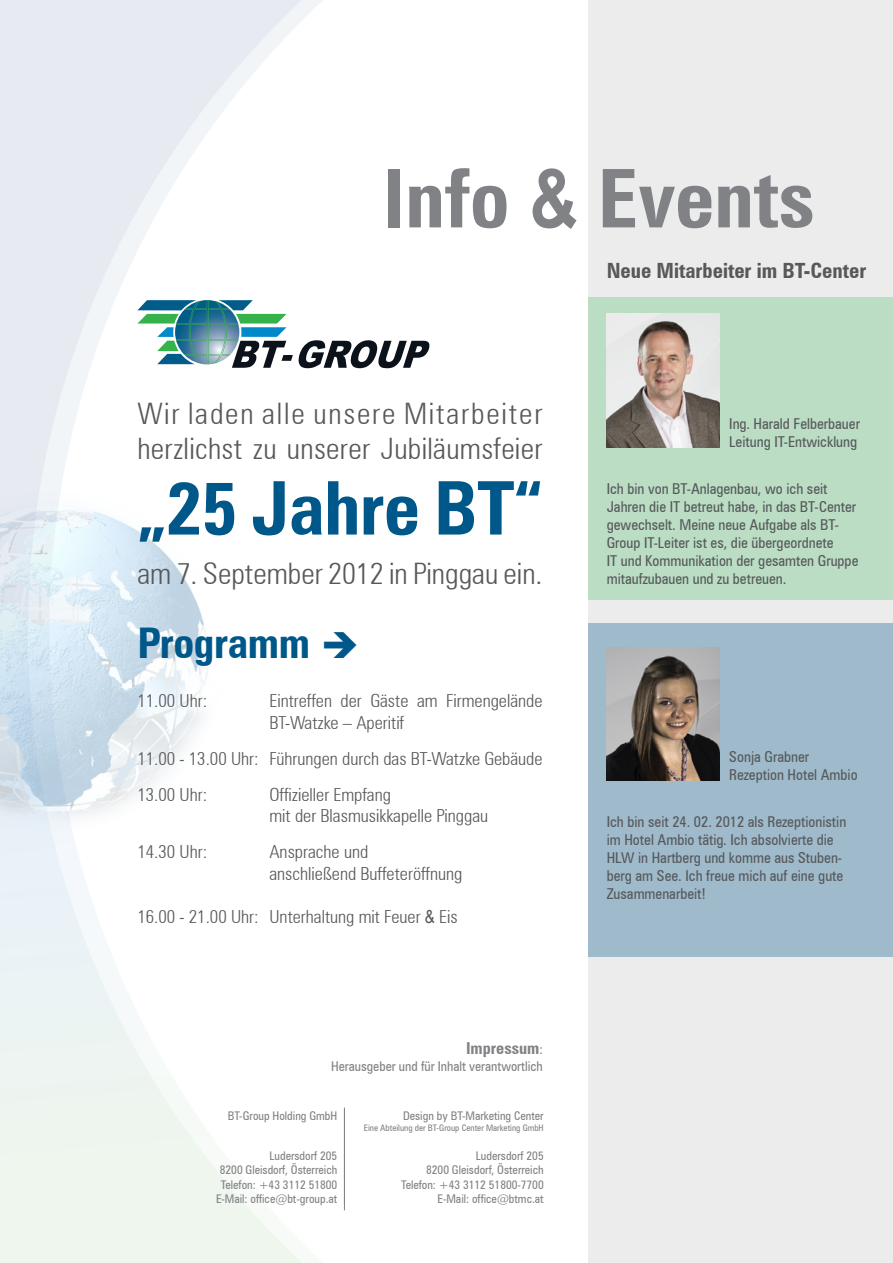
<style>
.page{position:relative;width:893px;height:1263px;background:#fff}
.page>*{position:absolute;margin:0;border:0;box-sizing:border-box;transform-origin:0 0}
.t1{font:700 81px "Zurich BTG Condensed";color:#808285}
.t2{font:700 74.1px "Zurich BTG Condensed";letter-spacing:-.01em;color:#005789}
.t3{font:700 42.3px "Zurich BTG Condensed";letter-spacing:-.01em;color:#005789}
.t4{font:29.55px/35.5px "Zurich BTGLC";letter-spacing:.01em;color:#57585a}
.t5{font:700 21px "Zurich BTG Condensed";color:#57585a}
.t6{font:18px/21.6px "Zurich BTGLC";color:#57585a}
.t7{font:700 16.5px "Zurich BTG Condensed";color:#808285}
.t8{font:15px/18px "Zurich BTG Condensed";color:#57585a}
.t9{font:13.5px "Zurich BTG Condensed";color:#808285}
.t10{font:12px/14.4px "Zurich BTG Condensed";color:#808285;text-align:right}
.t11{font:9px "Zurich BTG Condensed";color:#808285}
.s1{font-weight:400;font-size:13.5px}
</style>
<div class="page">
<svg style="left:0;top:0;width:317px;height:1263px"></svg>
<div style="left:588px;top:0;width:305px;height:1263px;background:#ececec"></div>
<div style="left:588px;top:298px;width:305px;height:302px;background:#baddc4"></div>
<div style="left:588px;top:623px;width:305px;height:333px;background:#9ebacb"></div>
<img style="left:607px;top:314px;width:113px;height:133px">
<img style="left:607px;top:647px;width:113px;height:133px">
<hr style="left:344px;top:1107px;width:1px;height:103px;background:#808285">
<img style="left:0;top:456px;width:317px;height:430px">
<svg style="left:137px;top:300px;width:293px;height:68px"></svg>
<h1 class="t1" style="left:383px;top:144px;width:434px">Info &amp; Events</h1>
<h3 class="t5" style="left:607px;top:257px;width:261px">Neue Mitarbeiter im BT-Center</h3>
<h3 class="t4" style="left:137px;top:395px;width:407px">Wir laden alle unsere Mitarbeiter herzlichst zu unserer Jubiläumsfeier</h3>
<h2 class="t2" style="left:137px;top:458px;width:407px">„25 Jahre BT“</h2>
<h3 class="t4" style="left:137px;top:555px;width:407px">am 7. September 2012 in Pinggau ein.</h3>
<h3 class="t3" style="left:137px;top:614px;width:224px">Programm ➔</h3>
<p class="t6" style="left:137px;top:689px;width:71px">11.00 Uhr:</p>
<p class="t6" style="left:269px;top:689px;width:275px">Eintreffen der Gäste am Firmengelände<br>BT-Watzke – Aperitif</p>
<p class="t6" style="left:137px;top:740px;width:407px;line-height:36px">11.00 - 13.00 Uhr: Führungen durch das BT-Watzke Gebäude<br>13.00 Uhr:</p>
<p class="t6" style="left:269px;top:783px;width:220px">Offizieller Empfang<br>mit der Blasmusikkapelle Pinggau</p>
<p class="t6" style="left:137px;top:841px;width:71px">14.30 Uhr:</p>
<p class="t6" style="left:269px;top:841px;width:194px">Ansprache und<br>anschließend Buffeteröffnung</p>
<p class="t6" style="left:137px;top:905px;width:322px">16.00 - 21.00 Uhr: Unterhaltung mit Feuer &amp; Eis</p>
<p class="t7" style="left:466px;top:1037px;width:78px">Impressum<span class="s1">:</span></p>
<p class="t9" style="left:331px;top:1057px;width:213px">Herausgeber und für Inhalt verantwortlich</p>
<p class="t10" style="left:228px;top:1109px;width:111px">BT-Group Holding GmbH</p>
<p class="t10" style="left:216px;top:1148px;width:123px">Ludersdorf 205<br>8200 Gleisdorf, Österreich<br>Telefon: +43 3112 51800<br>E-Mail: office@bt-group.at</p>
<p class="t10" style="left:403px;top:1109px;width:142px">Design by BT-Marketing Center</p>
<p class="t11" style="left:364px;top:1122px;width:181px">Eine Abteilung der BT-Group Center Marketing GmbH</p>
<p class="t10" style="left:401px;top:1148px;width:144px">Ludersdorf 205<br>8200 Gleisdorf, Österreich<br>Telefon: +43 3112 51800-7700<br>E-Mail: office@btmc.at</p>
<p class="t8" style="left:729px;top:414px;width:132px">Ing. Harald Felberbauer<br>Leitung IT-Entwicklung</p>
<p class="t8" style="left:607px;top:479px;width:253px">Ich bin von BT-Anlagenbau, wo ich seit Jahren die IT betreut habe, in das BT-Center gewechselt. Meine neue Aufgabe als BT-Group IT-Leiter ist es, die übergeordnete<br>IT und Kommunikation der gesamten Gruppe mitaufzubauen und zu betreuen.</p>
<p class="t8" style="left:729px;top:747px;width:130px">Sonja Grabner<br>Rezeption Hotel Ambio</p>
<p class="t8" style="left:607px;top:812px;width:241px">Ich bin seit 24. 02. 2012 als Rezeptionistin im Hotel Ambio tätig. Ich absolvierte die HLW in Hartberg und komme aus Stuben&shy;berg am See. Ich freue mich auf eine gute Zusammenarbeit!</p>
</div>
